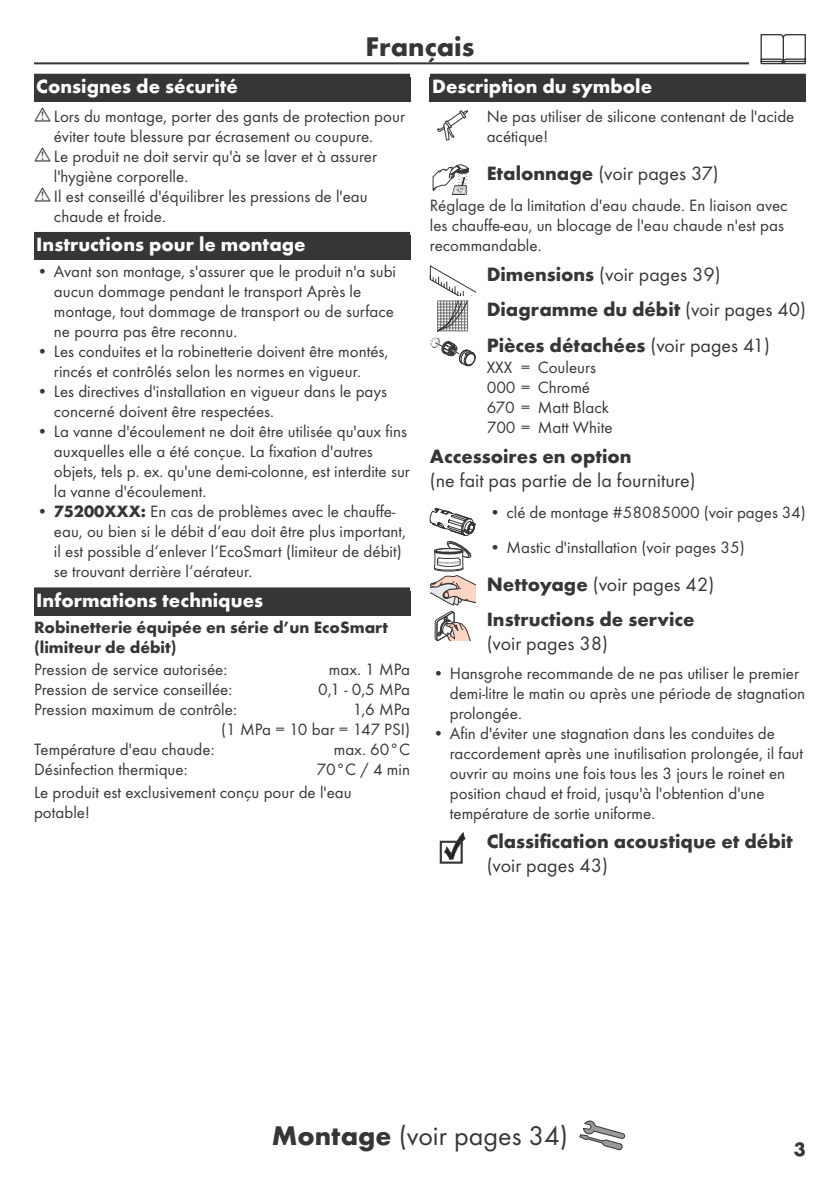
<style>
.page{position:relative;width:840px;height:1191px;background:#fff}
.page>*{position:absolute;margin:0;border:0;box-sizing:border-box;transform-origin:0 0}
.t1{font:28px "Futura TOT Boo";color:#373535}
.t2{font:700 28px "Futura TOT";color:#373535}
.t3{font:700 20px/35.4px "Futura TOT";color:#373535}
.t4{font:20px "Futura TOT Boo";color:#373535}
.t5{font:700 20px "Futura TOT";color:#fff}
.t6{font:17px/20px "Futura TOT Boo";color:#373535}
.t7{font:700 17px/20px "Futura TOT";color:#373535}
.s1{font-family:"Futura TOT";font-weight:700}
.s2{font-family:"Futura TOT Boo";font-weight:400}
</style>
<div class="page">
<hr style="left:34px;top:62px;width:771px;height:2px;background:#373535">
<div style="left:748px;top:34px;width:68px;height:34px;background:#fff"></div>
<svg style="left:760px;top:34px;width:45px;height:30px"></svg>
<svg style="left:579px;top:1120px;width:45px;height:30px"></svg>
<div style="left:34px;top:74px;width:376px;height:28px;background:#373535"></div>
<div style="left:34px;top:232px;width:376px;height:28px;background:#373535"></div>
<div style="left:34px;top:587px;width:376px;height:28px;background:#373535"></div>
<div style="left:429px;top:74px;width:376px;height:28px;background:#373535"></div>
<svg style="left:437px;top:110px;width:31px;height:30px"></svg>
<svg style="left:432px;top:164px;width:36px;height:31px"></svg>
<svg style="left:429px;top:265px;width:46px;height:101px"></svg>
<svg style="left:429px;top:508px;width:46px;height:97px"></svg>
<svg style="left:434px;top:611px;width:36px;height:30px"></svg>
<svg style="left:440px;top:833px;width:25px;height:30px"></svg>
<h1 class="t2" style="left:365px;top:29px;width:110px">Français</h1>
<p class="t5" style="left:36px;top:74px;width:203px">Consignes de sécurité</p>
<p class="t6" style="left:54px;top:106px;width:352px">Lors du montage, porter des gants de protection pour éviter toute blessure par écrasement ou coupure.<br>Le produit ne doit servir qu'à se laver et à assurer l'hygiène corporelle.<br>Il est conseillé d'équilibrer les pressions de l'eau chaude et froide.</p>
<p class="t5" style="left:36px;top:232px;width:271px">Instructions pour le montage</p>
<p class="t6" style="left:54px;top:261px;width:343px;text-indent:-17px">• Avant son montage, s'assurer que le produit n'a subi aucun dommage pendant le transport Après le montage, tout dommage de transport ou de surface ne pourra pas être reconnu.</p>
<p class="t6" style="left:54px;top:341px;width:336px;text-indent:-17px">• Les conduites et la robinetterie doivent être montés, rincés et contrôlés selon les normes en vigueur.</p>
<p class="t6" style="left:54px;top:381px;width:334px;text-indent:-17px">• Les directives d'installation en vigueur dans le pays concerné doivent être respectées.</p>
<p class="t6" style="left:54px;top:421px;width:357px;text-indent:-17px">• La vanne d'écoulement ne doit être utilisée qu'aux fins auxquelles elle a été conçue. La fixation d'autres objets, tels p. ex. qu'une demi-colonne, est interdite sur la vanne d'écoulement.</p>
<p class="t6" style="left:54px;top:501px;width:353px;text-indent:-17px">• <span class="s1">75200XXX:</span> En cas de problèmes avec le chauffe&shy;eau, ou bien si le débit d‘eau doit être plus important, il est possible d‘enlever l‘EcoSmart (limiteur de débit) se trouvant derrière l‘aérateur.</p>
<p class="t5" style="left:36px;top:588px;width:228px">Informations techniques</p>
<p class="t7" style="left:34px;top:616px;width:355px">Robinetterie équipée en série d’un EcoSmart (limiteur de débit)</p>
<p class="t6" style="left:34px;top:659px;width:195px">Pression de service autorisée:</p>
<p class="t6" style="left:329px;top:659px;width:83px">max. 1 MPa</p>
<p class="t6" style="left:34px;top:679px;width:199px">Pression de service conseillée:</p>
<p class="t6" style="left:318px;top:679px;width:93px">0,1 - 0,5 MPa</p>
<p class="t6" style="left:34px;top:699px;width:204px">Pression maximum de contrôle:</p>
<p class="t6" style="left:221px;top:699px;width:190px;text-align:right">1,6 MPa<br>(1 MPa = 10 bar = 147 PSI)</p>
<p class="t6" style="left:34px;top:739px;width:182px">Température d'eau chaude:</p>
<p class="t6" style="left:333px;top:739px;width:78px">max. 60°C</p>
<p class="t6" style="left:34px;top:759px;width:155px">Désinfection thermique:</p>
<p class="t6" style="left:34px;top:758px;width:377px;line-height:22.8px;text-indent:282px">70°C / 4 min<br>Le produit est exclusivement conçu pour de l'eau</p>
<p class="t6" style="left:34px;top:802px;width:57px">potable!</p>
<p class="t5" style="left:432px;top:74px;width:221px">Description du symbole</p>
<p class="t6" style="left:486px;top:106px;width:309px">Ne pas utiliser de silicone contenant de l'acide acétique!</p>
<p class="t4" style="left:486px;top:161px;width:233px"><span class="s1">Etalonnage</span> (voir pages 37)</p>
<p class="t6" style="left:429px;top:195px;width:359px">Réglage de la limitation d'eau chaude. En liaison avec les chauffe-eau, un blocage de l'eau chaude n'est pas recommandable.</p>
<p class="t4" style="left:486px;top:262px;width:235px"><span class="s1">Dimensions</span> (voir pages 39)</p>
<p class="t3" style="left:486px;top:292px;width:320px">Diagramme du débit <span class="s2">(voir pages 40)<br></span>Pièces détachées <span class="s2">(voir pages 41)</span></p>
<p class="t6" style="left:486px;top:357px;width:127px">XXX = Couleurs<br>000 = Chromé<br>670 = Matt Black<br>700 = Matt White</p>
<p class="t3" style="left:429px;top:438px;width:203px">Accessoires en option</p>
<p class="t4" style="left:429px;top:468px;width:267px">(ne fait pas partie de la fourniture)</p>
<p class="t6" style="left:489px;top:502px;width:318px">• clé de montage #58085000 (voir pages 34)</p>
<p class="t6" style="left:489px;top:537px;width:256px">• Mastic d'installation (voir pages 35)</p>
<p class="t4" style="left:486px;top:572px;width:229px"><span class="s1">Nettoyage</span> (voir pages 42)</p>
<p class="t3" style="left:486px;top:601px;width:209px">Instructions de service</p>
<p class="t4" style="left:486px;top:631px;width:123px">(voir pages 38)</p>
<p class="t6" style="left:449px;top:663px;width:357px;text-indent:-17px">• Hansgrohe recommande de ne pas utiliser le premier demi-litre le matin ou après une période de stagnation prolongée.</p>
<p class="t6" style="left:449px;top:723px;width:355px;text-indent:-17px">• Afin d'éviter une stagnation dans les conduites de raccordement après une inutilisation prolongée, il faut ouvrir au moins une fois tous les 3 jours le roinet en position chaud et froid, jusqu'à l'obtention d'une température de sortie uniforme.</p>
<p class="t3" style="left:486px;top:823px;width:307px">Classification acoustique et débit</p>
<p class="t4" style="left:486px;top:854px;width:123px">(voir pages 43)</p>
<h1 class="t1" style="left:272px;top:1119px;width:298px"><span class="s1">Montage</span> (voir pages 34)</h1>
<p class="t3" style="left:793px;top:1131px;width:13px">3</p>
</div>
